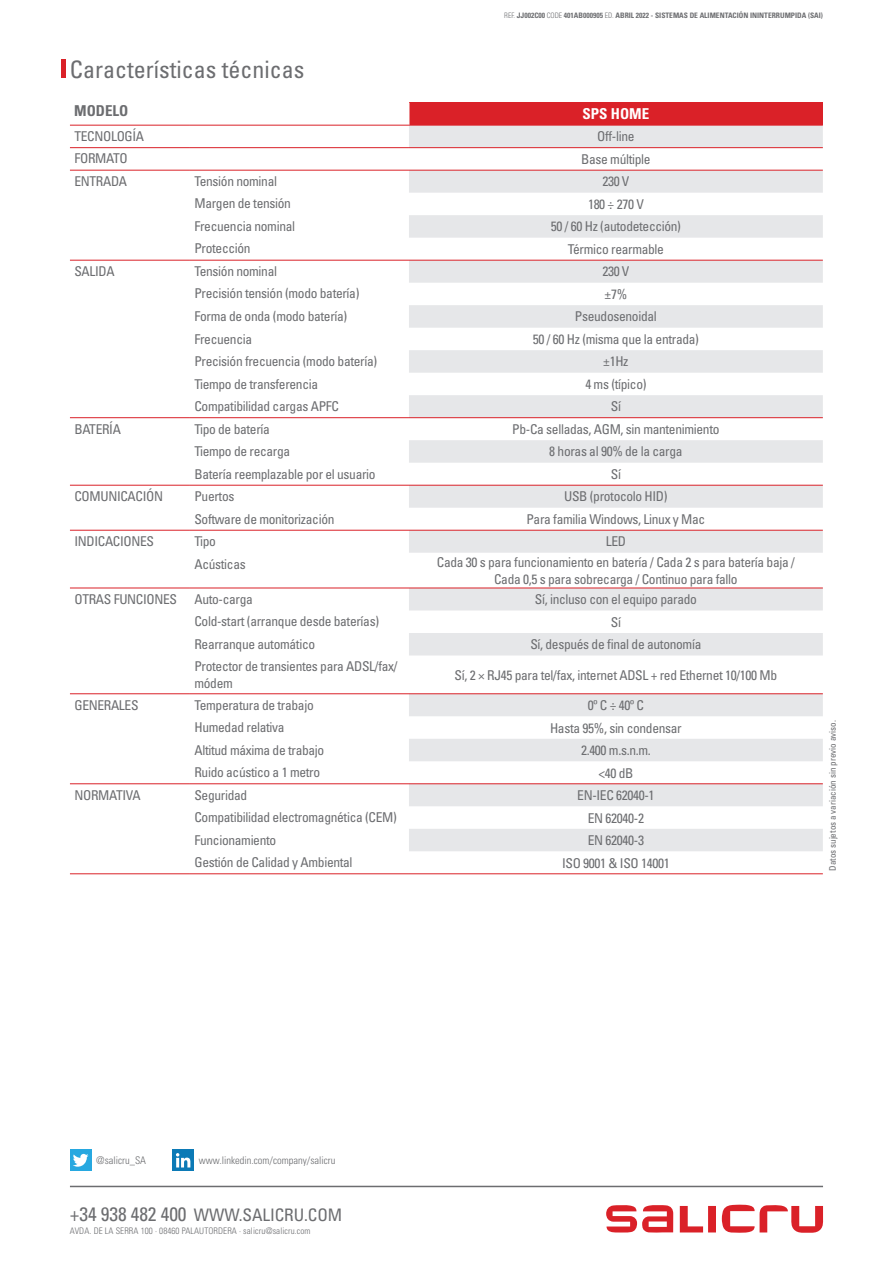
<style>
.page{position:relative;width:893px;height:1263px;background:#fff}
.page>*{position:absolute;margin:0;border:0;box-sizing:border-box;transform-origin:0 0}
.t1{font:condensed 24px "Univers LT Std";color:#6c6d70}
.t2{font:condensed 17.25px "Univers LT Std";letter-spacing:-.005em;color:#6c6d70}
.t3{font:700 condensed 15px "Univers LT Std";color:#fff}
.t4{font:700 condensed 15px "Univers LT Std";color:#6c6d70}
.t5{font:condensed 13.5px/16.5px "Univers LT Std";letter-spacing:-.025em;color:#6c6d70;text-align:center}
.t6{font:300 condensed 10.5px "Univers LT Std";color:#6c6d70}
.t7{font:300 condensed 9px "Univers LT Std";letter-spacing:.01em;color:#6c6d70}
.t8{font:condensed 9px "Univers LT Std";color:#6c6d70}
.t9{font:700 condensed 7.5px "Univers LT Std";color:#6c6d70}
.s1{font-weight:300}
.s2{font-size:19.5px}
</style>
<div class="page">
<hr style="left:70px;top:1186px;width:753px;height:1px;background:#6c6d70">
<svg style="left:606px;top:1204px;width:217px;height:29px"></svg>
<div style="left:70px;top:1150px;width:21px;height:21px;background:#27a8e0"></div>
<svg style="left:73px;top:1154px;width:15px;height:13px"></svg>
<div style="left:173px;top:1150px;width:21px;height:21px;background:#0c7ab6"></div>
<svg style="left:176px;top:1153px;width:14px;height:14px"></svg>
<div style="left:409px;top:103px;width:414px;height:22px;background:#da2128"></div>
<svg style="left:409px;top:126px;width:414px;height:725px"></svg>
<svg style="left:70px;top:148px;width:339px;height:637px"></svg>
<hr style="left:409px;top:125px;width:414px;height:1px;background:#da2128">
<hr style="left:409px;top:147px;width:414px;height:1px;background:#da2128">
<hr style="left:409px;top:170px;width:414px;height:1px;background:#da2128">
<hr style="left:190px;top:260px;width:219px;height:1px;background:#da2128">
<hr style="left:409px;top:260px;width:414px;height:1px;background:#da2128">
<hr style="left:190px;top:417px;width:219px;height:1px;background:#da2128">
<hr style="left:409px;top:417px;width:414px;height:1px;background:#da2128">
<hr style="left:190px;top:485px;width:219px;height:1px;background:#da2128">
<hr style="left:409px;top:485px;width:414px;height:1px;background:#da2128">
<hr style="left:190px;top:530px;width:219px;height:1px;background:#da2128">
<hr style="left:409px;top:530px;width:414px;height:1px;background:#da2128">
<hr style="left:190px;top:588px;width:219px;height:1px;background:#da2128">
<hr style="left:409px;top:588px;width:414px;height:1px;background:#da2128">
<hr style="left:190px;top:693px;width:219px;height:1px;background:#da2128">
<hr style="left:409px;top:693px;width:414px;height:1px;background:#da2128">
<hr style="left:190px;top:783px;width:219px;height:1px;background:#da2128">
<hr style="left:409px;top:783px;width:414px;height:1px;background:#da2128">
<hr style="left:190px;top:873px;width:219px;height:1px;background:#da2128">
<hr style="left:409px;top:873px;width:414px;height:1px;background:#da2128">
<svg style="left:409px;top:103px;width:1px;height:22px"></svg>
<hr style="left:70px;top:125px;width:120px;height:1px;background:#da2128">
<hr style="left:190px;top:125px;width:219px;height:1px;background:#da2128">
<hr style="left:70px;top:147px;width:120px;height:1px;background:#da2128">
<hr style="left:190px;top:147px;width:219px;height:1px;background:#da2128">
<hr style="left:190px;top:170px;width:219px;height:1px;background:#da2128">
<hr style="left:70px;top:170px;width:120px;height:1px;background:#da2128">
<hr style="left:70px;top:260px;width:120px;height:1px;background:#da2128">
<hr style="left:70px;top:417px;width:120px;height:1px;background:#da2128">
<hr style="left:70px;top:485px;width:120px;height:1px;background:#da2128">
<hr style="left:70px;top:530px;width:120px;height:1px;background:#da2128">
<hr style="left:70px;top:588px;width:120px;height:1px;background:#da2128">
<hr style="left:70px;top:693px;width:120px;height:1px;background:#da2128">
<hr style="left:70px;top:783px;width:120px;height:1px;background:#da2128">
<hr style="left:70px;top:873px;width:120px;height:1px;background:#da2128">
<hr style="left:62px;top:60px;width:4px;height:18px;background:#da2128">
<p class="t9" style="left:504px;top:11px;width:320px"><span class="s1">REF.</span> JJ002C00 <span class="s1">CODE</span> 401AB000905 <span class="s1">ED.</span> ABRIL 2022 - SISTEMAS DE ALIMENTACIÓN ININTERRUMPIDA (SAI)</p>
<h1 class="t1" style="left:70px;top:54px;width:236px">Características técnicas</h1>
<p class="t4" style="left:74px;top:102px;width:56px">MODELO</p>
<p class="t3" style="left:583px;top:105px;width:68px">SPS HOME</p>
<p class="t5" style="left:74px;top:128px;width:71px">TECNOLOGÍA</p>
<p class="t5" style="left:597px;top:128px;width:39px">Off-line</p>
<p class="t5" style="left:74px;top:150px;width:55px">FORMATO</p>
<p class="t5" style="left:581px;top:151px;width:71px">Base múltiple</p>
<p class="t5" style="left:74px;top:173px;width:54px">ENTRADA</p>
<p class="t5" style="left:194px;top:173px;width:84px">Tensión nominal</p>
<p class="t5" style="left:602px;top:173px;width:29px">230 V</p>
<p class="t5" style="left:194px;top:195px;width:98px">Margen de tensión</p>
<p class="t5" style="left:588px;top:196px;width:57px">180 ÷ 270 V</p>
<p class="t5" style="left:194px;top:218px;width:102px">Frecuencia nominal</p>
<p class="t5" style="left:551px;top:218px;width:132px">50 / 60 Hz (autodetección)</p>
<p class="t5" style="left:194px;top:240px;width:58px">Protección</p>
<p class="t5" style="left:568px;top:241px;width:98px">Térmico rearmable</p>
<p class="t5" style="left:74px;top:263px;width:42px">SALIDA</p>
<p class="t5" style="left:194px;top:263px;width:84px">Tensión nominal</p>
<p class="t5" style="left:602px;top:263px;width:29px">230 V</p>
<p class="t5" style="left:194px;top:285px;width:167px">Precisión tensión (modo batería)</p>
<p class="t5" style="left:605px;top:286px;width:24px">±7%</p>
<p class="t5" style="left:194px;top:308px;width:154px">Forma de onda (modo batería)</p>
<p class="t5" style="left:575px;top:308px;width:83px">Pseudosenoidal</p>
<p class="t5" style="left:194px;top:330px;width:59px">Frecuencia</p>
<p class="t5" style="left:533px;top:331px;width:168px">50 / 60 Hz (misma que la entrada)</p>
<p class="t5" style="left:194px;top:353px;width:184px">Precisión frecuencia (modo batería)</p>
<p class="t5" style="left:603px;top:353px;width:27px">±1Hz</p>
<p class="t5" style="left:194px;top:375px;width:125px">Tiempo de transferencia</p>
<p class="t5" style="left:585px;top:376px;width:63px">4 ms (típico)</p>
<p class="t5" style="left:194px;top:398px;width:146px">Compatibilidad cargas APFC</p>
<p class="t5" style="left:611px;top:398px;width:12px">Sí</p>
<p class="t5" style="left:74px;top:420px;width:48px">BATERÍA</p>
<p class="t5" style="left:194px;top:420px;width:77px">Tipo de batería</p>
<p class="t5" style="left:512px;top:421px;width:209px">Pb-Ca selladas, AGM, sin mantenimiento</p>
<p class="t5" style="left:194px;top:443px;width:97px">Tiempo de recarga</p>
<p class="t5" style="left:549px;top:443px;width:135px">8 horas al 90% de la carga</p>
<p class="t5" style="left:194px;top:465px;width:183px">Batería reemplazable por el usuario</p>
<p class="t5" style="left:611px;top:466px;width:12px">Sí</p>
<p class="t5" style="left:74px;top:488px;width:90px">COMUNICACIÓN</p>
<p class="t5" style="left:194px;top:488px;width:41px">Puertos</p>
<p class="t5" style="left:564px;top:488px;width:105px">USB (protocolo HID)</p>
<p class="t5" style="left:194px;top:510px;width:142px">Software de monitorización</p>
<p class="t5" style="left:526px;top:511px;width:180px">Para familia Windows, Linux y Mac</p>
<p class="t5" style="left:74px;top:533px;width:81px">INDICACIONES</p>
<p class="t5" style="left:194px;top:533px;width:23px">Tipo</p>
<p class="t5" style="left:606px;top:533px;width:22px">LED</p>
<p class="t5" style="left:194px;top:555px;width:53px">Acústicas</p>
<p class="t5" style="left:437px;top:554px;width:360px">Cada 30 s para funcionamiento en batería / Cada 2 s para batería baja /<br>Cada 0,5 s para sobrecarga / Continuo para fallo</p>
<p class="t5" style="left:74px;top:591px;width:104px">OTRAS FUNCIONES</p>
<p class="t5" style="left:194px;top:591px;width:60px">Auto-carga</p>
<p class="t5" style="left:535px;top:591px;width:164px">Sí, incluso con el equipo parado</p>
<p class="t5" style="left:194px;top:613px;width:186px">Cold-start (arranque desde baterías)</p>
<p class="t5" style="left:611px;top:613px;width:12px">Sí</p>
<p class="t5" style="left:194px;top:636px;width:122px">Rearranque automático</p>
<p class="t5" style="left:530px;top:636px;width:173px">Sí, después de final de autonomía</p>
<p class="t5" style="left:194px;top:658px;width:205px;text-align:left">Protector de transientes para ADSL/fax/ módem</p>
<p class="t5" style="left:455px;top:666px;width:324px">Sí, 2 × RJ45 para tel/fax, internet ADSL + red Ethernet 10/100 Mb</p>
<p class="t5" style="left:74px;top:696px;width:66px">GENERALES</p>
<p class="t5" style="left:194px;top:696px;width:121px">Temperatura de trabajo</p>
<p class="t5" style="left:588px;top:697px;width:58px">0º C ÷ 40º C</p>
<p class="t5" style="left:194px;top:719px;width:92px">Humedad relativa</p>
<p class="t5" style="left:550px;top:719px;width:133px">Hasta 95%, sin condensar</p>
<p class="t5" style="left:194px;top:741px;width:131px">Altitud máxima de trabajo</p>
<p class="t5" style="left:581px;top:742px;width:71px">2.400 m.s.n.m.</p>
<p class="t5" style="left:194px;top:764px;width:127px">Ruido acústico a 1 metro</p>
<p class="t5" style="left:598px;top:764px;width:37px">&lt;40 dB</p>
<p class="t5" style="left:74px;top:786px;width:68px">NORMATIVA</p>
<p class="t5" style="left:194px;top:786px;width:54px">Seguridad</p>
<p class="t5" style="left:577px;top:787px;width:79px">EN-IEC 62040-1</p>
<p class="t5" style="left:194px;top:809px;width:204px">Compatibilidad electromagnética (CEM)</p>
<p class="t5" style="left:588px;top:809px;width:58px">EN 62040-2</p>
<p class="t5" style="left:194px;top:831px;width:83px">Funcionamiento</p>
<p class="t5" style="left:588px;top:832px;width:58px">EN 62040-3</p>
<p class="t5" style="left:194px;top:854px;width:160px">Gestión de Calidad y Ambiental</p>
<p class="t5" style="left:562px;top:854px;width:109px">ISO 9001 &amp; ISO 14001</p>
<p class="t8" style="left:827px;top:871px;width:152px;rotate:-90deg">Datos sujetos a variación sin previo aviso.</p>
<p class="t6" style="left:96px;top:1154px;width:51px">@salicru_SA</p>
<p class="t6" style="left:199px;top:1154px;width:138px">www.linkedin.com/company/salicru</p>
<p class="t2" style="left:70px;top:1204px;width:274px"><span class="s2">+34 938 482 400</span> WWW.SALICRU.COM</p>
<p class="t7" style="left:70px;top:1226px;width:242px">AVDA. DE LA SERRA 100 · 08460 PALAUTORDERA · salicru@salicru.com</p>
</div>
